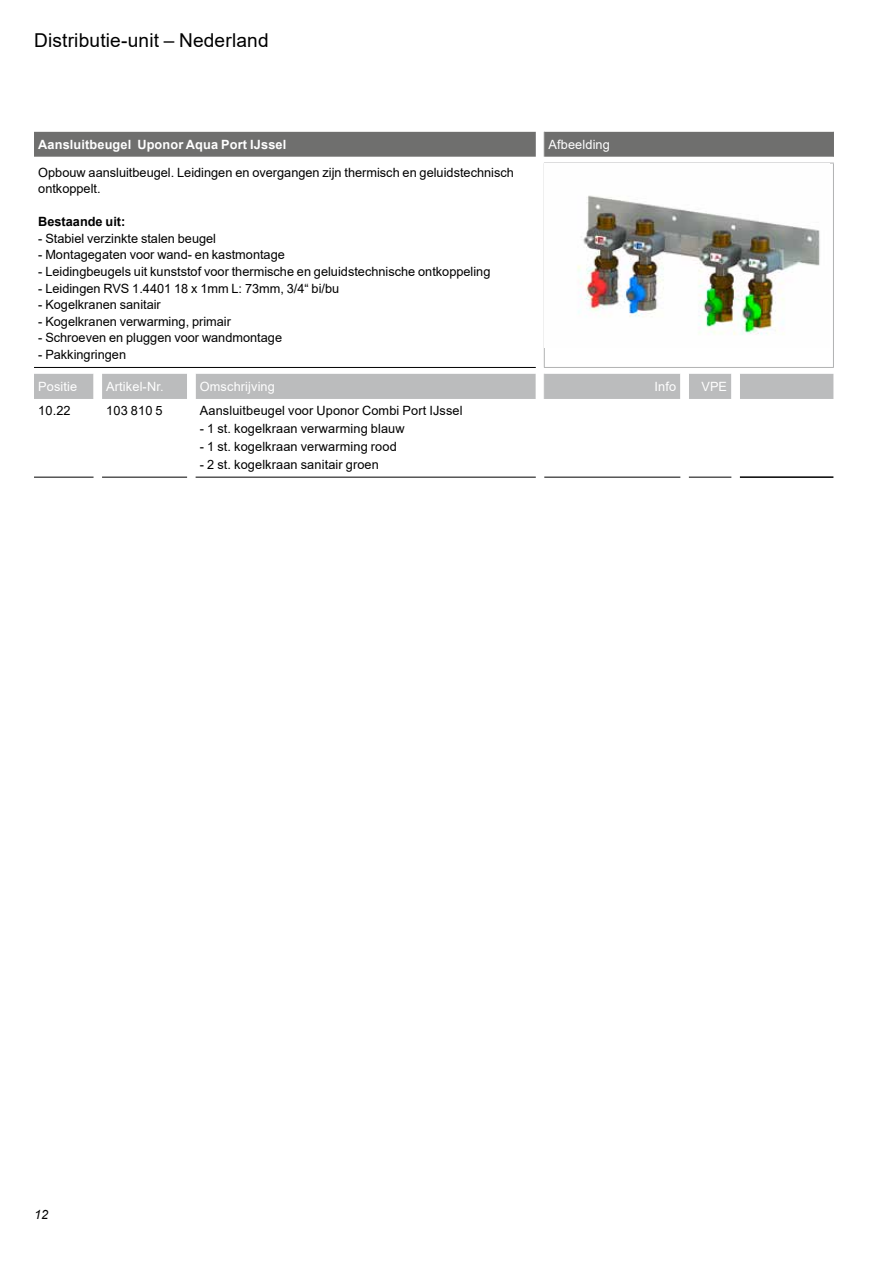
<style>
.page{position:relative;width:893px;height:1263px;background:#fff}
.page>*{position:absolute;margin:0;border:0;box-sizing:border-box;transform-origin:0 0}
.t1{font:19.2px "Arial";letter-spacing:.01em;color:#000}
.t2{font:12.75px/16.5px "Arial";color:#000}
.t3{font:12.75px "Arial";letter-spacing:.01em;color:#fff}
.t4{font:700 12.75px "Arial";letter-spacing:.01em;color:#fff}
.t5{font:700 12.75px "Arial";color:#000}
.t6{font:italic 12.75px "Arial";color:#000}
</style>
<div class="page">
<div style="left:34px;top:132px;width:800px;height:25px;background:#6f6f6e"></div>
<svg style="left:35px;top:163px;width:509px;height:204px"></svg>
<hr style="left:544px;top:163px;width:290px;height:1px;background:#b1b2b3">
<hr style="left:544px;top:163px;width:1px;height:204px;background:#b1b2b3">
<hr style="left:833px;top:163px;width:1px;height:204px;background:#b1b2b3">
<hr style="left:544px;top:367px;width:290px;height:1px;background:#b1b2b3">
<hr style="left:34px;top:367px;width:502px;height:1px;background:#000">
<img style="left:545px;top:163px;width:284px;height:172px">
<div style="left:34px;top:374px;width:799px;height:25px;background:#bbbcbd"></div>
<svg style="left:102px;top:476px;width:638px;height:1px"></svg>
<hr style="left:102px;top:477px;width:85px;height:1px;background:#000">
<hr style="left:34px;top:477px;width:60px;height:1px;background:#000">
<hr style="left:196px;top:477px;width:340px;height:1px;background:#000">
<hr style="left:544px;top:477px;width:136px;height:1px;background:#000">
<hr style="left:689px;top:477px;width:42px;height:1px;background:#000">
<hr style="left:740px;top:476px;width:93px;height:2px;background:#000">
<h1 class="t1" style="left:34px;top:27px;width:236px">Distributie-unit – Nederland</h1>
<p class="t4" style="left:38px;top:135px;width:250px">Aansluitbeugel Uponor Aqua Port IJssel</p>
<p class="t3" style="left:549px;top:136px;width:63px">Afbeelding</p>
<p class="t2" style="left:38px;top:164px;width:477px">Opbouw aansluitbeugel. Leidingen en overgangen zijn thermisch en geluidstechnisch ontkoppelt.</p>
<p class="t5" style="left:38px;top:213px;width:89px">Bestaande uit:</p>
<p class="t2" style="left:38px;top:230px;width:179px">- Stabiel verzinkte stalen beugel</p>
<p class="t2" style="left:38px;top:247px;width:248px">- Montagegaten voor wand- en kastmontage</p>
<p class="t2" style="left:38px;top:263px;width:454px">- Leidingbeugels uit kunststof voor thermische en geluidstechnische ontkoppeling</p>
<p class="t2" style="left:38px;top:280px;width:302px">- Leidingen RVS 1.4401 18 x 1mm L: 73mm, 3/4“ bi/bu</p>
<p class="t2" style="left:38px;top:296px;width:124px">- Kogelkranen sanitair</p>
<p class="t2" style="left:38px;top:313px;width:194px">- Kogelkranen verwarming, primair</p>
<p class="t2" style="left:38px;top:330px;width:245px">- Schroeven en pluggen voor wandmontage</p>
<p class="t2" style="left:38px;top:346px;width:89px">- Pakkingringen</p>
<p class="t3" style="left:38px;top:378px;width:41px">Positie</p>
<p class="t3" style="left:106px;top:378px;width:59px">Artikel-Nr.</p>
<p class="t3" style="left:200px;top:378px;width:77px">Omschrijving</p>
<p class="t3" style="left:654px;top:378px;width:23px">Info</p>
<p class="t3" style="left:701px;top:378px;width:27px">VPE</p>
<p class="t2" style="left:38px;top:402px;width:34px">10.22</p>
<p class="t2" style="left:106px;top:402px;width:58px">103 810 5</p>
<p class="t2" style="left:200px;top:402px;width:264px">Aansluitbeugel voor Uponor Combi Port IJssel</p>
<p class="t2" style="left:200px;top:420px;width:206px">- 1 st. kogelkraan verwarming blauw</p>
<p class="t2" style="left:200px;top:438px;width:198px">- 1 st. kogelkraan verwarming rood</p>
<p class="t2" style="left:200px;top:456px;width:181px">- 2 st. kogelkraan sanitair groen</p>
<p class="t6" style="left:34px;top:1206px;width:16px">12</p>
</div>
